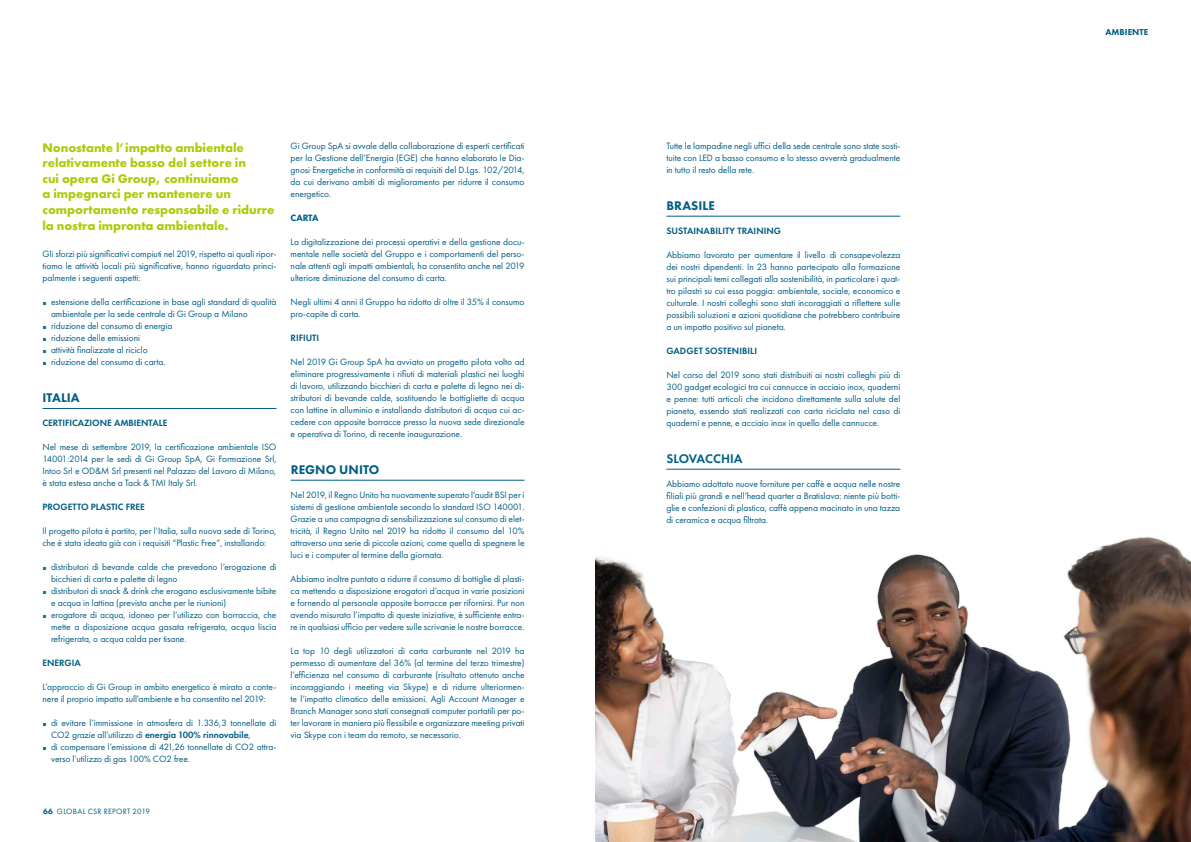
<style>
.page{position:relative;width:1191px;height:842px;background:#fff}
.page>*{position:absolute;margin:0;border:0;box-sizing:border-box;transform-origin:0 0}
.t1{font:700 13px/15.6px "Futura PT";letter-spacing:-.005em;color:#b0c909}
.t2{font:800 13px "Futura PT";letter-spacing:.005em;color:#005e84}
.t3{font:600 13px "Futura PT";letter-spacing:.005em;color:#005e84}
.t4{font:9.5px/12px "Futura PT";letter-spacing:-.005em;color:#005e84;text-align:justify}
.t5{font:600 9.5px "Futura PT";letter-spacing:-.005em;color:#005e84}
.t6{font:800 9.5px "Futura PT";letter-spacing:-.015em;color:#005e84}
.t7{font:800 9px "Futura PT";color:#005e84}
.t8{font:8px "Futura PT";letter-spacing:.035em;color:#005e84}
.s1{font-weight:600}
.s2{font-weight:800}
</style>
<div class="page">
<hr style="left:43px;top:408px;width:233px;height:1px;background:#005e84">
<hr style="left:291px;top:480px;width:233px;height:1px;background:#005e84">
<hr style="left:666px;top:216px;width:234px;height:1px;background:#005e84">
<hr style="left:666px;top:469px;width:234px;height:1px;background:#005e84">
<img style="left:595px;top:536px;width:596px;height:306px">
<h1 class="t1" style="left:43px;top:139px;width:233px">Nonostante l’impatto ambientale relativamente basso del settore in<br>cui opera Gi Group, continuiamo<br>a impegnarci per mantenere un comportamento responsabile e ridurre la nostra impronta ambientale.</h1>
<p class="t4" style="left:43px;top:248px;width:235px">Gli sforzi più significativi compiuti nel 2019, rispetto ai quali ripor&shy;tiamo le attività locali più significative, hanno riguardato princi&shy;palmente i seguenti aspetti:</p>
<p class="t4" style="left:51px;top:296px;width:227px;text-indent:-9px">▪ estensione della certificazione in base agli standard di qualità ambientale per la sede centrale di Gi Group a Milano</p>
<p class="t4" style="left:43px;top:320px;width:131px">▪ riduzione del consumo di energia</p>
<p class="t4" style="left:43px;top:332px;width:99px">▪ riduzione delle emissioni</p>
<p class="t4" style="left:43px;top:344px;width:107px">▪ attività finalizzate al riciclo</p>
<p class="t4" style="left:43px;top:356px;width:125px">▪ riduzione del consumo di carta.</p>
<h1 class="t2" style="left:43px;top:390px;width:39px">ITALIA</h1>
<p class="t5" style="left:43px;top:417px;width:126px">CERTIFICAZIONE AMBIENTALE</p>
<p class="t4" style="left:43px;top:441px;width:235px">Nel mese di settembre 2019, la certificazione ambientale ISO 14001:2014 per le sedi di Gi Group SpA, Gi Formazione Srl, Intoo Srl e OD&amp;M Srl presenti nel Palazzo del Lavoro di Milano, è stata estesa anche a Tack &amp; TMI Italy Srl.</p>
<p class="t5" style="left:43px;top:501px;width:104px">PROGETTO PLASTIC FREE</p>
<p class="t4" style="left:43px;top:525px;width:235px">Il progetto pilota è partito, per l’Italia, sulla nuova sede di Torino, che è stata ideata già con i requisiti “Plastic Free”, installando:</p>
<p class="t4" style="left:51px;top:561px;width:227px;text-indent:-9px">▪ distributori di bevande calde che prevedono l’erogazione di bicchieri di carta e palette di legno</p>
<p class="t4" style="left:51px;top:585px;width:227px;text-indent:-9px">▪ distributori di snack &amp; drink che erogano esclusivamente bibite e acqua in lattina (prevista anche per le riunioni)</p>
<p class="t4" style="left:51px;top:609px;width:227px;text-indent:-9px">▪ erogatore di acqua, idoneo per l’utilizzo con borraccia, che mette a disposizione acqua gasata refrigerata, acqua liscia refrigerata, o acqua calda per tisane.</p>
<p class="t5" style="left:43px;top:657px;width:40px">ENERGIA</p>
<p class="t4" style="left:43px;top:681px;width:235px">L’approccio di Gi Group in ambito energetico è mirato a conte&shy;nere il proprio impatto sull’ambiente e ha consentito nel 2019:</p>
<p class="t4" style="left:51px;top:717px;width:227px;text-indent:-9px">▪ di evitare l’immissione in atmosfera di 1.336,3 tonnellate di<br>CO2 grazie all’utilizzo di <span class="s1">energia 100% rinnovabile</span>,</p>
<p class="t4" style="left:51px;top:741px;width:227px;text-indent:-9px">▪ di compensare l’emissione di 421,26 tonnellate di CO2 attra&shy;verso l’utilizzo di gas 100% CO2 free.</p>
<p class="t4" style="left:291px;top:140px;width:235px">Gi Group SpA si avvale della collaborazione di esperti certificati per la Gestione dell’Energia (EGE) che hanno elaborato le Dia&shy;gnosi Energetiche in conformità ai requisiti del D.Lgs. 102/2014, da cui derivano ambiti di miglioramento per ridurre il consumo energetico.</p>
<p class="t6" style="left:291px;top:212px;width:29px">CARTA</p>
<p class="t4" style="left:291px;top:236px;width:235px">La digitalizzazione dei processi operativi e della gestione docu&shy;mentale nelle società del Gruppo e i comportamenti del perso&shy;nale attenti agli impatti ambientali, ha consentito anche nel 2019 ulteriore diminuzione del consumo di carta.</p>
<p class="t4" style="left:291px;top:296px;width:235px">Negli ultimi 4 anni il Gruppo ha ridotto di oltre il 35% il consumo pro-capite di carta.</p>
<p class="t5" style="left:291px;top:332px;width:30px">RIFIUTI</p>
<p class="t4" style="left:291px;top:356px;width:235px">Nel 2019 Gi Group SpA ha avviato un progetto pilota volto ad eliminare progressivamente i rifiuti di materiali plastici nei luoghi di lavoro, utilizzando bicchieri di carta e palette di legno nei di&shy;stributori di bevande calde, sostituendo le bottigliette di acqua con lattine in alluminio e installando distributori di acqua cui ac&shy;cedere con apposite borracce presso la nuova sede direzionale e operativa di Torino, di recente inaugurazione.</p>
<h1 class="t2" style="left:291px;top:462px;width:90px">REGNO UNITO</h1>
<p class="t4" style="left:291px;top:489px;width:235px">Nel 2019, il Regno Unito ha nuovamente superato l’audit BSI per i sistemi di gestione ambientale secondo lo standard ISO 140001.<br>Grazie a una campagna di sensibilizzazione sul consumo di elet&shy;tricità, il Regno Unito nel 2019 ha ridotto il consumo del 10% attraverso una serie di piccole azioni, come quella di spegnere le luci e i computer al termine della giornata.</p>
<p class="t4" style="left:291px;top:573px;width:235px">Abbiamo inoltre puntato a ridurre il consumo di bottiglie di plasti&shy;ca mettendo a disposizione erogatori d’acqua in varie posizioni e fornendo al personale apposite borracce per rifornirsi. Pur non avendo misurato l’impatto di queste iniziative, è sufficiente entra&shy;re in qualsiasi ufficio per vedere sulle scrivanie le nostre borracce.</p>
<p class="t4" style="left:291px;top:645px;width:235px">La top 10 degli utilizzatori di carta carburante nel 2019 ha permesso di aumentare del 36% (al termine del terzo trimestre) l’efficienza nel consumo di carburante (risultato ottenuto anche incoraggiando i meeting via Skype) e di ridurre ulteriormen&shy;te l’impatto climatico delle emissioni. Agli Account Manager e Branch Manager sono stati consegnati computer portatili per po&shy;ter lavorare in maniera più flessibile e organizzare meeting privati via Skype con i team da remoto, se necessario.</p>
<p class="t8" style="left:43px;top:806px;width:109px"><span class="s2">66</span> GLOBAL CSR REPORT 2019</p>
<p class="t4" style="left:666px;top:140px;width:235px">Tutte le lampadine negli uffici della sede centrale sono state sosti&shy;tuite con LED a basso consumo e lo stesso avverrà gradualmente in tutto il resto della rete.</p>
<h1 class="t2" style="left:666px;top:198px;width:50px">BRASILE</h1>
<p class="t5" style="left:666px;top:225px;width:116px">SUSTAINABILITY TRAINING</p>
<p class="t4" style="left:666px;top:249px;width:235px">Abbiamo lavorato per aumentare il livello di consapevolezza dei nostri dipendenti. In 23 hanno partecipato alla formazione sui principali temi collegati alla sostenibilità, in particolare i quat&shy;tro pilastri su cui essa poggia: ambientale, sociale, economico e culturale. I nostri colleghi sono stati incoraggiati a riflettere sulle possibili soluzioni e azioni quotidiane che potrebbero contribuire a un impatto positivo sul pianeta.</p>
<p class="t5" style="left:666px;top:345px;width:92px">GADGET SOSTENIBILI</p>
<p class="t4" style="left:666px;top:369px;width:235px">Nel corso del 2019 sono stati distribuiti ai nostri colleghi più di 300 gadget ecologici tra cui cannucce in acciaio inox, quaderni e penne: tutti articoli che incidono direttamente sulla salute del pianeta, essendo stati realizzati con carta riciclata nel caso di quaderni e penne, e acciaio inox in quello delle cannucce.</p>
<h1 class="t3" style="left:666px;top:451px;width:78px">SLOVACCHIA</h1>
<p class="t4" style="left:666px;top:478px;width:235px">Abbiamo adottato nuove forniture per caffè e acqua nelle nostre filiali più grandi e nell’head quarter a Bratislava: niente più botti&shy;glie e confezioni di plastica, caffè appena macinato in una tazza di ceramica e acqua filtrata.</p>
<p class="t7" style="left:1105px;top:27px;width:7px">AMBIENTE</p>
</div>
